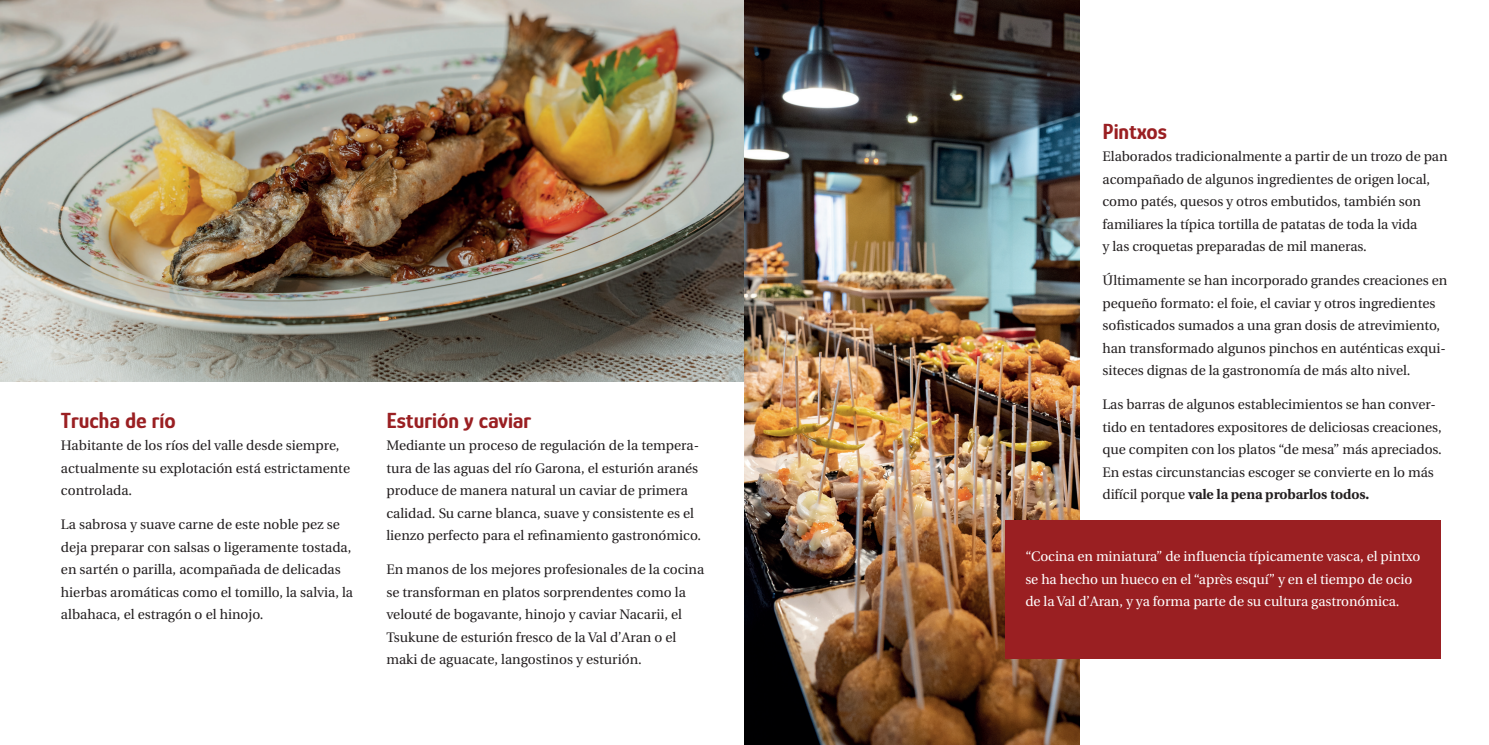
<style>
.page{position:relative;width:1489px;height:745px;background:#fff}
.page>*{position:absolute;margin:0;border:0;box-sizing:border-box;transform-origin:0 0}
.t1{font:700 22.5px "Glory";color:#9a1f22}
.t2{font:13.75px/22.5px "Utopia";letter-spacing:-.005em;color:#231f20}
.t3{font:13.75px/22.5px "Utopia";letter-spacing:-.005em;color:#fff}
.s1{font-weight:700}
</style>
<div class="page">
<img style="left:0;top:0;width:744px;height:381px">
<img style="left:744px;top:0;width:335px;height:744px">
<div style="left:1005px;top:520px;width:435px;height:138px;background:#9a1f22"></div>
<h1 class="t1" style="left:61px;top:405px;width:116px">Trucha de río</h1>
<p class="t2" style="left:61px;top:434px;width:290px">Habitante de los ríos del valle desde siempre, actualmente su explotación está estrictamente controlada.</p>
<p class="t2" style="left:61px;top:513px;width:294px">La sabrosa y suave carne de este noble pez se deja preparar con salsas o ligeramente tostada, en sartén o parilla, acompañada de delicadas hierbas aromáticas como el tomillo, la salvia, la albahaca, el estragón o el hinojo.</p>
<h1 class="t1" style="left:386px;top:405px;width:146px">Esturión y caviar</h1>
<p class="t2" style="left:386px;top:434px;width:316px">Mediante un proceso de regulación de la tempera&shy;tura de las aguas del río Garona, el esturión aranés produce de manera natural un caviar de primera calidad. Su carne blanca, suave y consistente es el lienzo perfecto para el refinamiento gastronómico.</p>
<p class="t2" style="left:386px;top:558px;width:319px">En manos de los mejores profesionales de la cocina se transforman en platos sorprendentes como la velouté de bogavante, hinojo y caviar Nacarii, el Tsukune de esturión fresco de la Val d’Aran o el maki de aguacate, langostinos y esturión.</p>
<h1 class="t1" style="left:1102px;top:116px;width:66px">Pintxos</h1>
<p class="t2" style="left:1102px;top:146px;width:346px">Elaborados tradicionalmente a partir de un trozo de pan acompañado de algunos ingredientes de origen local, como patés, quesos y otros embutidos, también son familiares la típica tortilla de patatas de toda la vida<br>y las croquetas preparadas de mil maneras.</p>
<p class="t2" style="left:1102px;top:269px;width:346px">Últimamente se han incorporado grandes creaciones en pequeño formato: el foie, el caviar y otros ingredientes sofisticados sumados a una gran dosis de atrevimiento, han transformado algunos pinchos en auténticas exqui&shy;siteces dignas de la gastronomía de más alto nivel.</p>
<p class="t2" style="left:1102px;top:393px;width:341px">Las barras de algunos establecimientos se han conver&shy;tido en tentadores expositores de deliciosas creaciones, que compiten con los platos “de mesa” más apreciados.<br>En estas circunstancias escoger se convierte en lo más difícil porque <span class="s1">vale la pena probarlos todos.</span></p>
<p class="t3" style="left:1025px;top:545px;width:396px">“Cocina en miniatura” de influencia típicamente vasca, el pintxo se ha hecho un hueco en el “après esquí” y en el tiempo de ocio de la Val d’Aran, y ya forma parte de su cultura gastronómica.</p>
</div>
